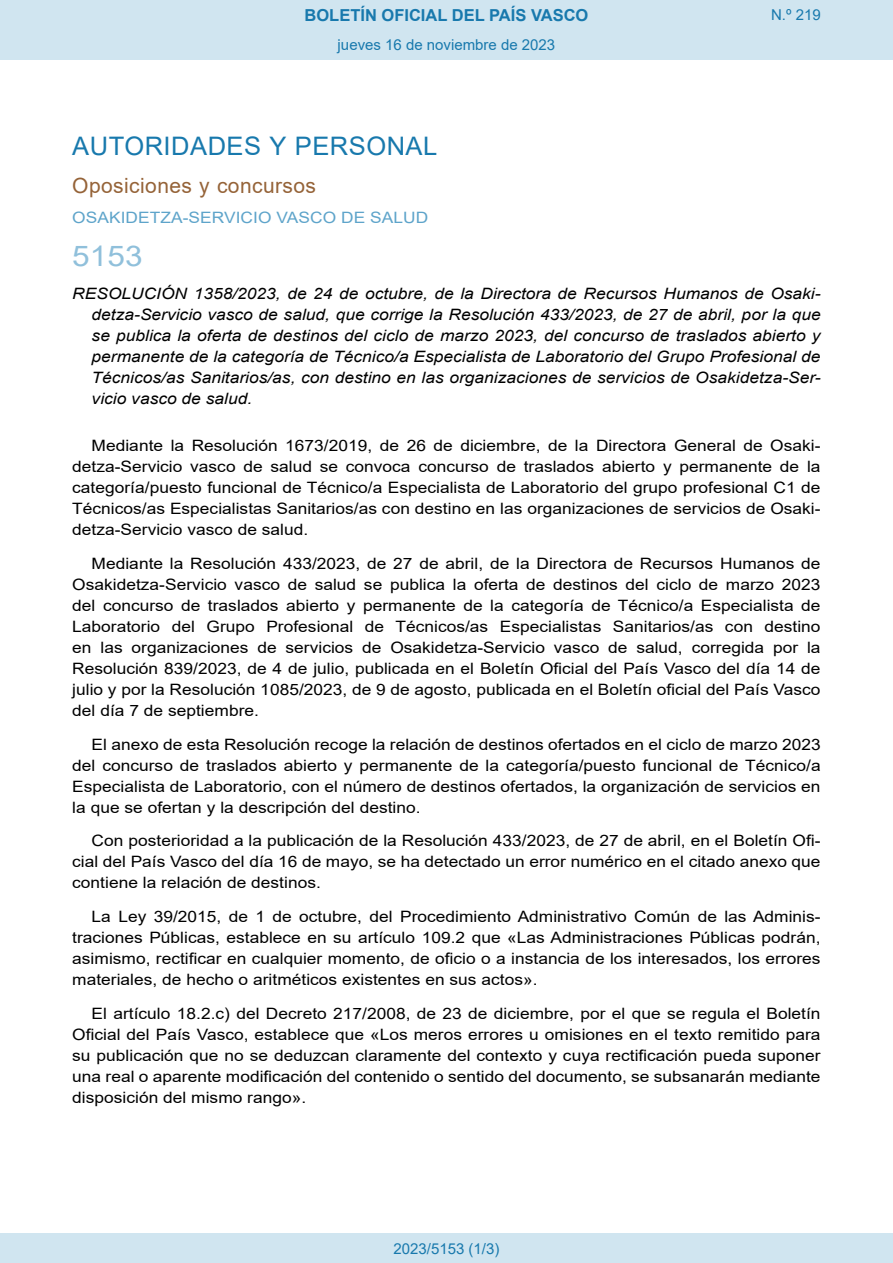
<style>
.page{position:relative;width:893px;height:1263px;background:#fff}
.page>*{position:absolute;margin:0;border:0;box-sizing:border-box;transform-origin:0 0}
.BOPVOrden{font:28.5px "Arial";color:#90c0db;scale:1.11 1}
.BOPVSeccion{font:25.5px "Arial";letter-spacing:.02em;color:#1879ad}
.BOPVSubseccion{font:21px "Arial";letter-spacing:.02em;color:#956338}
.t1{font:700 16.5px "Arial";color:#1879ad}
.BOPVDetalle{font:15.6px/21px "Arial";color:#000;text-align:justify;scale:1.11 1}
.BOPVTitulo{font:italic 15.6px/21px "Arial";color:#000;text-align:justify;scale:1.11 1}
.BOPVOrganismo{font:15.6px "Arial";letter-spacing:.005em;color:#5ea4ca;scale:1.11 1}
.Paginacion_Centro{font:15px "Arial";color:#1879ad}
</style>
<div class="page">
<div style="left:0;top:0;width:893px;height:60px;background:#d0e5f0"></div>
<div style="left:0;top:1233px;width:893px;height:30px;background:#d0e5f0"></div>
<p class="t1" style="left:305px;top:3px;width:285px">BOLETÍN OFICIAL DEL PAÍS VASCO</p>
<p class="Paginacion_Centro" style="left:338px;top:35px;width:219px">jueves 16 de noviembre de 2023</p>
<p class="Paginacion_Centro" style="left:771px;top:5px;width:51px">N.º 219</p>
<p class="BOPVSeccion" style="left:72px;top:128px;width:366px">AUTORIDADES Y PERSONAL</p>
<p class="BOPVSubseccion" style="left:72px;top:171px;width:245px">Oposiciones y concursos</p>
<p class="BOPVOrganismo" style="left:72px;top:207px;width:322px">OSAKIDETZA-SERVICIO VASCO DE SALUD</p>
<p class="BOPVOrden" style="left:72px;top:236px;width:65px">5153</p>
<p class="BOPVTitulo" style="left:92px;top:284px;width:658px;text-indent:-19px">RESOLUCIÓN 1358/2023, de 24 de octubre, de la Directora de Recursos Humanos de Osaki&shy;detza-Servicio vasco de salud, que corrige la Resolución 433/2023, de 27 de abril, por la que se publica la oferta de destinos del ciclo de marzo 2023, del concurso de traslados abierto y permanente de la categoría de Técnico/a Especialista de Laboratorio del Grupo Profesional de Técnicos/as Sanitarios/as, con destino en las organizaciones de servicios de Osakidetza-Ser&shy;vicio vasco de salud.</p>
<p class="BOPVDetalle" style="left:72px;top:435px;width:676px;text-indent:19px">Mediante la Resolución 1673/2019, de 26 de diciembre, de la Directora General de Osaki&shy;detza-Servicio vasco de salud se convoca concurso de traslados abierto y permanente de la categoría/puesto funcional de Técnico/a Especialista de Laboratorio del grupo profesional C1 de Técnicos/as Especialistas Sanitarios/as con destino en las organizaciones de servicios de Osaki&shy;detza-Servicio vasco de salud.</p>
<p class="BOPVDetalle" style="left:72px;top:553px;width:676px;text-indent:19px">Mediante la Resolución 433/2023, de 27 de abril, de la Directora de Recursos Humanos de Osakidetza-Servicio vasco de salud se publica la oferta de destinos del ciclo de marzo 2023 del concurso de traslados abierto y permanente de la categoría de Técnico/a Especialista de Laboratorio del Grupo Profesional de Técnicos/as Especialistas Sanitarios/as con destino en las organizaciones de servicios de Osakidetza-Servicio vasco de salud, corregida por la Resolución 839/2023, de 4 de julio, publicada en el Boletín Oficial del País Vasco del día 14 de julio y por la Resolución 1085/2023, de 9 de agosto, publicada en el Boletín oficial del País Vasco del día 7 de septiembre.</p>
<p class="BOPVDetalle" style="left:72px;top:733px;width:676px;text-indent:19px">El anexo de esta Resolución recoge la relación de destinos ofertados en el ciclo de marzo 2023 del concurso de traslados abierto y permanente de la categoría/puesto funcional de Técnico/a Especialista de Laboratorio, con el número de destinos ofertados, la organización de servicios en la que se ofertan y la descripción del destino.</p>
<p class="BOPVDetalle" style="left:72px;top:830px;width:676px;text-indent:19px">Con posterioridad a la publicación de la Resolución 433/2023, de 27 de abril, en el Boletín Ofi&shy;cial del País Vasco del día 16 de mayo, se ha detectado un error numérico en el citado anexo que contiene la relación de destinos.</p>
<p class="BOPVDetalle" style="left:72px;top:906px;width:676px;text-indent:19px">La Ley 39/2015, de 1 de octubre, del Procedimiento Administrativo Común de las Adminis&shy;traciones Públicas, establece en su artículo 109.2 que «Las Administraciones Públicas podrán, asimismo, rectificar en cualquier momento, de oficio o a instancia de los interesados, los errores materiales, de hecho o aritméticos existentes en sus actos».</p>
<p class="BOPVDetalle" style="left:72px;top:1003px;width:676px;text-indent:19px">El artículo 18.2.c) del Decreto 217/2008, de 23 de diciembre, por el que se regula el Boletín Oficial del País Vasco, establece que «Los meros errores u omisiones en el texto remitido para su publicación que no se deduzcan claramente del contexto y cuya rectificación pueda suponer una real o aparente modificación del contenido o sentido del documento, se subsanarán mediante disposición del mismo rango».</p>
<p class="Paginacion_Centro" style="left:393px;top:1238px;width:107px">2023/5153 (1/3)</p>
</div>
